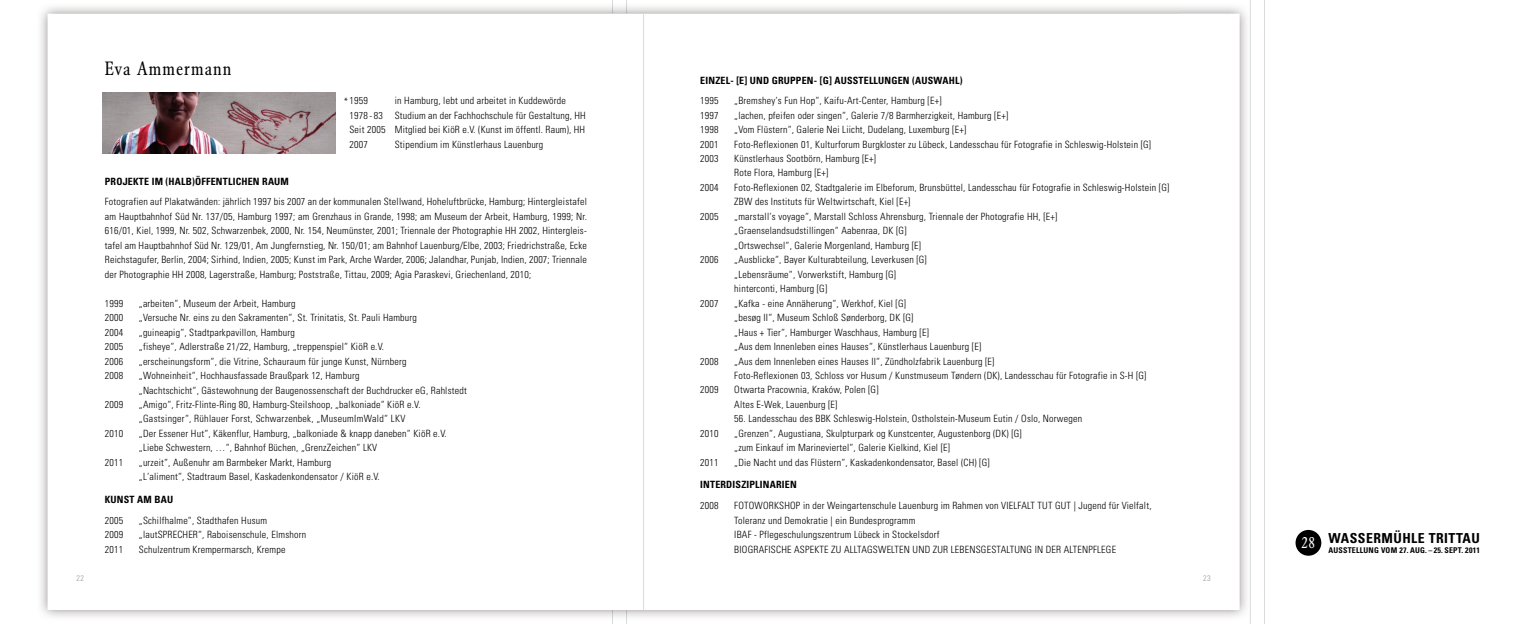
<style>
.page{position:relative;width:1514px;height:624px;background:#fff}
.page>*{position:absolute;margin:0;border:0;box-sizing:border-box;transform-origin:0 0}
.t1{font:condensed 19px "Garamond BE";letter-spacing:.05em;color:#000}
.t2{font:condensed 16px "Garamond BE";color:#fff}
.t3{font:700 condensed 13.8px "Univers";letter-spacing:.035em;color:#000}
.t4{font:300 condensed 10px/14.5px "Univers";letter-spacing:.02em;color:#000}
.t5{font:700 condensed 10px "Univers";letter-spacing:.02em;color:#000}
.t6{font:300 condensed 8px "Univers";color:#97979b}
.t7{font:700 condensed 7.9px "Univers";letter-spacing:.025em;color:#000}
</style>
<div class="page">
<div style="left:1295px;top:530px;width:26px;height:25px;background:#000;border-radius:50%"></div>
<hr style="left:612px;top:0;width:1px;height:624px;background:#d8dadc">
<hr style="left:626px;top:0;width:1px;height:624px;background:#d8dadc">
<img style="left:40px;top:6px;width:1207px;height:611px">
<img style="left:612px;top:6px;width:1px;height:611px">
<img style="left:626px;top:6px;width:1px;height:611px">
<hr style="left:1250px;top:0;width:1px;height:624px;background:#d8dadc">
<hr style="left:1264px;top:0;width:1px;height:624px;background:#d8dadc">
<div style="left:48px;top:14px;width:1191px;height:595px;background:#fff"></div>
<img style="left:103px;top:92px;width:232px;height:61px">
<hr style="left:643px;top:14px;width:1px;height:595px;background:#d8dadc">
<h1 class="t1" style="left:105px;top:58px;width:128px">Eva Ammermann</h1>
<p class="t5" style="left:105px;top:175px;width:186px">PROJEKTE IM (HALB)ÖFFENTLICHEN RAUM</p>
<p class="t4" style="left:349px;top:93px;width:238px;text-indent:45px">in Hamburg, lebt und arbeitet in Kuddewörde 1978 - 83 Studium an der Fachhochschule für Gestaltung, HH Seit 2005 Mitglied bei KiöR e.V. (Kunst im öffentl. Raum), HH 2007</p>
<p class="t4" style="left:344px;top:93px;width:26px">*1959</p>
<p class="t4" style="left:395px;top:137px;width:150px">Stipendium im Künstlerhaus Lauenburg</p>
<p class="t4" style="left:105px;top:195px;width:483px;text-align:justify">Fotografien auf Plakatwänden: jährlich 1997 bis 2007 an der kommunalen Stellwand, Hoheluftbrücke, Hamburg; Hintergleistafel am Hauptbahnhof Süd Nr. 137/05, Hamburg 1997; am Grenzhaus in Grande, 1998; am Museum der Arbeit, Hamburg, 1999; Nr.<br>616/01, Kiel, 1999, Nr. 502, Schwarzenbek, 2000, Nr. 154, Neumünster, 2001; Triennale der Photographie HH 2002, Hintergleis&shy;tafel am Hauptbahnhof Süd Nr. 129/01, Am Jungfernstieg, Nr. 150/01; am Bahnhof Lauenburg/Elbe, 2003; Friedrichstraße, Ecke Reichstagufer, Berlin, 2004; Sirhind, Indien, 2005; Kunst im Park, Arche Warder, 2006; Jalandhar, Punjab, Indien, 2007; Triennale der Photographie HH 2008, Lagerstraße, Hamburg; Poststraße, Tittau, 2009; Agia Paraskevi, Griechenland, 2010;</p>
<p class="t4" style="left:105px;top:296px;width:20px">1999</p>
<p class="t4" style="left:139px;top:296px;width:158px">„arbeiten“, Museum der Arbeit, Hamburg</p>
<p class="t4" style="left:105px;top:310px;width:20px">2000</p>
<p class="t4" style="left:139px;top:310px;width:280px">„Versuche Nr. eins zu den Sakramenten“, St. Trinitatis, St. Pauli Hamburg</p>
<p class="t4" style="left:105px;top:325px;width:20px">2004</p>
<p class="t4" style="left:139px;top:325px;width:157px">„guineapig“, Stadtparkpavillon, Hamburg</p>
<p class="t4" style="left:105px;top:339px;width:20px">2005</p>
<p class="t4" style="left:139px;top:339px;width:247px">„fisheye“, Adlerstraße 21/22, Hamburg, „treppenspiel“ KiöR e.V.</p>
<p class="t4" style="left:105px;top:354px;width:20px">2006</p>
<p class="t4" style="left:139px;top:354px;width:269px">„erscheinungsform“, die Vitrine, Schauraum für junge Kunst, Nürnberg</p>
<p class="t4" style="left:105px;top:368px;width:20px">2008</p>
<p class="t4" style="left:139px;top:368px;width:329px">„Wohneinheit“, Hochhausfassade Braußpark 12, Hamburg<br>„Nachtschicht“, Gästewohnung der Baugenossenschaft der Buchdrucker eG, Rahlstedt</p>
<p class="t4" style="left:105px;top:397px;width:20px">2009</p>
<p class="t4" style="left:139px;top:397px;width:283px">„Amigo“, Fritz-Flinte-Ring 80, Hamburg-Steilshoop, „balkoniade“ KiöR e.V. „Gastsinger“, Rühlauer Forst, Schwarzenbek, „MuseumImWald“ LKV</p>
<p class="t4" style="left:105px;top:426px;width:20px">2010</p>
<p class="t4" style="left:139px;top:426px;width:309px">„Der Essener Hut“, Käkenflur, Hamburg, „balkoniade &amp; knapp daneben“ KiöR e.V. „Liebe Schwestern, …“, Bahnhof Büchen, „GrenzZeichen“ LKV</p>
<p class="t4" style="left:105px;top:455px;width:20px">2011</p>
<p class="t4" style="left:139px;top:455px;width:242px">„urzeit“, Außenuhr am Barmbeker Markt, Hamburg<br>„L‘aliment“, Stadtraum Basel, Kaskadenkondensator / KiöR e.V.</p>
<p class="t5" style="left:105px;top:493px;width:70px">KUNST AM BAU</p>
<p class="t4" style="left:105px;top:513px;width:20px">2005</p>
<p class="t4" style="left:139px;top:513px;width:130px">„Schilfhalme“, Stadthafen Husum</p>
<p class="t4" style="left:105px;top:527px;width:20px">2009</p>
<p class="t4" style="left:139px;top:527px;width:169px">„lautSPRECHER“, Raboisenschule, Elmshorn</p>
<p class="t4" style="left:105px;top:541px;width:20px">2011</p>
<p class="t4" style="left:139px;top:541px;width:148px">Schulzentrum Krempermarsch, Krempe</p>
<p class="t5" style="left:700px;top:74px;width:264px">EINZEL- [E] UND GRUPPEN- [G] AUSSTELLUNGEN (AUSWAHL)</p>
<p class="t4" style="left:700px;top:93px;width:20px">1995</p>
<p class="t4" style="left:734px;top:93px;width:209px">„Bremshey‘s Fun Hop“, Kaifu-Art-Center, Hamburg [E+]</p>
<p class="t4" style="left:700px;top:108px;width:20px">1997</p>
<p class="t4" style="left:734px;top:108px;width:275px">„lachen, pfeifen oder singen“, Galerie 7/8 Barmherzigkeit, Hamburg [E+]</p>
<p class="t4" style="left:700px;top:122px;width:20px">1998</p>
<p class="t4" style="left:734px;top:122px;width:233px">„Vom Flüstern“, Galerie Nei Liicht, Dudelang, Luxemburg [E+]</p>
<p class="t4" style="left:700px;top:137px;width:20px">2001</p>
<p class="t4" style="left:734px;top:137px;width:418px">Foto-Reflexionen 01, Kulturforum Burgkloster zu Lübeck, Landesschau für Fotografie in Schleswig-Holstein [G]</p>
<p class="t4" style="left:700px;top:151px;width:20px">2003</p>
<p class="t4" style="left:734px;top:151px;width:143px">Künstlerhaus Sootbörn, Hamburg [E+]<br>Rote Flora, Hamburg [E+]</p>
<p class="t4" style="left:700px;top:180px;width:20px">2004</p>
<p class="t4" style="left:734px;top:180px;width:436px">Foto-Reflexionen 02, Stadtgalerie im Elbeforum, Brunsbüttel, Landesschau für Fotografie in Schleswig-Holstein [G]<br>ZBW des Instituts für Weltwirtschaft, Kiel [E+]</p>
<p class="t4" style="left:700px;top:209px;width:20px">2005</p>
<p class="t4" style="left:734px;top:209px;width:324px">„marstall‘s voyage“, Marstall Schloss Ahrensburg, Triennale der Photografie HH, [E+] „Graenselandsudstillingen“ Aabenraa, DK [G]<br>„Ortswechsel“, Galerie Morgenland, Hamburg [E]</p>
<p class="t4" style="left:700px;top:252px;width:20px">2006</p>
<p class="t4" style="left:734px;top:252px;width:194px">„Ausblicke“, Bayer Kulturabteilung, Leverkusen [G] „Lebensräume“, Vorwerkstift, Hamburg [G] hinterconti, Hamburg [G]</p>
<p class="t4" style="left:700px;top:296px;width:20px">2007</p>
<p class="t4" style="left:734px;top:296px;width:248px">„Kafka - eine Annäherung“, Werkhof, Kiel [G]<br>„besøg II“, Museum Schloß Sønderborg, DK [G]<br>„Haus + Tier“, Hamburger Waschhaus, Hamburg [E]<br>„Aus dem Innenleben eines Hauses“, Künstlerhaus Lauenburg [E]</p>
<p class="t4" style="left:700px;top:354px;width:20px">2008</p>
<p class="t4" style="left:734px;top:354px;width:414px">„Aus dem Innenleben eines Hauses II“, Zündholzfabrik Lauenburg [E]<br>Foto-Reflexionen 03, Schloss vor Husum / Kunstmuseum Tøndern (DK), Landesschau für Fotografie in S-H [G]</p>
<p class="t4" style="left:700px;top:382px;width:20px">2009</p>
<p class="t4" style="left:734px;top:382px;width:146px">Otwarta Pracownia, Kraków, Polen [G]<br>Altes E-Wek, Lauenburg [E]</p>
<p class="t4" style="left:734px;top:411px;width:349px">56. Landesschau des BBK Schleswig-Holstein, Ostholstein-Museum Eutin / Oslo, Norwegen</p>
<p class="t4" style="left:700px;top:426px;width:20px">2010</p>
<p class="t4" style="left:734px;top:426px;width:289px">„Grenzen“, Augustiana, Skulpturpark og Kunstcenter, Augustenborg (DK) [G] „zum Einkauf im Marineviertel“, Galerie Kielkind, Kiel [E]</p>
<p class="t4" style="left:700px;top:455px;width:20px">2011</p>
<p class="t4" style="left:734px;top:455px;width:257px">„Die Nacht und das Flüstern“, Kaskadenkondensator, Basel (CH) [G]</p>
<p class="t4" style="left:700px;top:498px;width:20px">2008</p>
<p class="t4" style="left:734px;top:498px;width:419px">FOTOWORKSHOP in der Weingartenschule Lauenburg im Rahmen von VIELFALT TUT GUT | Jugend für Vielfalt, Toleranz und Demokratie | ein Bundesprogramm<br>IBAF - Pflegeschulungszentrum Lübeck in Stockelsdorf<br>BIOGRAFISCHE ASPEKTE ZU ALLTAGSWELTEN UND ZUR LEBENSGESTALTUNG IN DER ALTENPFLEGE</p>
<p class="t5" style="left:700px;top:478px;width:98px">INTERDISZIPLINARIEN</p>
<p class="t6" style="left:77px;top:573px;width:9px">22</p>
<p class="t6" style="left:1203px;top:573px;width:9px">23</p>
<h2 class="t2" style="left:1301px;top:533px;width:15px">28</h2>
<h3 class="t3" style="left:1328px;top:529px;width:153px">WASSERMÜHLE TRITTAU</h3>
<p class="t7" style="left:1328px;top:545px;width:153px">AUSSTELLUNG VOM 27. AUG. – 25. SEPT. 2011</p>
</div>
